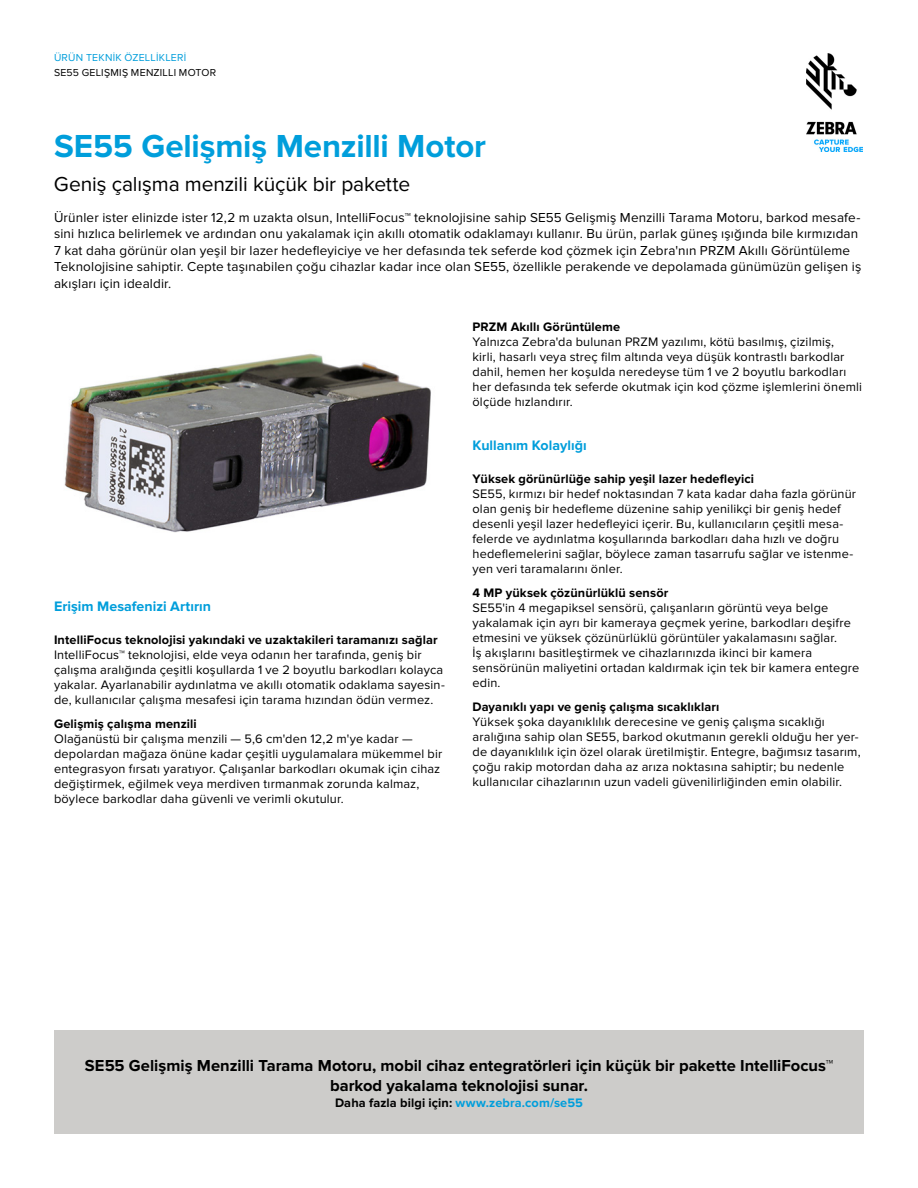
<style>
.page{position:relative;width:918px;height:1188px;background:#fff}
.page>*{position:absolute;margin:0;border:0;box-sizing:border-box;transform-origin:0 0}
.t1{font:700 33px "Proxima Nova";letter-spacing:-.005em;color:#009edb}
.t2{font:21px "Proxima Nova";letter-spacing:-.005em;color:#000}
.t3{font:700 16.5px/20.2px "Proxima Nova";color:#000;text-align:center}
.t4{font:700 14.25px "Proxima Nova";color:#009edb}
.t5{font:13.5px/16.5px "Proxima Nova";letter-spacing:.01em;color:#000}
.t6{font:12.75px/15px "Proxima Nova";letter-spacing:.015em;color:#000}
.t7{font:700 12.75px "Proxima Nova";letter-spacing:.01em;color:#000}
.t8{font:10.5px "Proxima Nova";letter-spacing:.025em;color:#000}
.t9{font:10.5px "Proxima Nova";letter-spacing:.025em;color:#009edb}
.s1{color:#009edb}
</style>
<div class="page">
<img style="left:806px;top:54px;width:56px;height:97px">
<div style="left:54px;top:1031px;width:810px;height:103px;background:#cdccca"></div>
<img style="left:64px;top:353px;width:367px;height:180px">
<p class="t9" style="left:54px;top:52px;width:134px">ÜRÜN TEKNİK ÖZELLİKLERİ</p>
<p class="t8" style="left:54px;top:66px;width:164px">SE55 GELIŞMIŞ MENZILLI MOTOR</p>
<h1 class="t1" style="left:54px;top:127px;width:434px">SE55 Gelişmiş Menzilli Motor</h1>
<h2 class="t2" style="left:54px;top:172px;width:358px">Geniş çalışma menzili küçük bir pakette</h2>
<p class="t5" style="left:54px;top:209px;width:809px">Ürünler ister elinizde ister 12,2 m uzakta olsun, IntelliFocus™ teknolojisine sahip SE55 Gelişmiş Menzilli Tarama Motoru, barkod mesafe&shy;sini hızlıca belirlemek ve ardından onu yakalamak için akıllı otomatik odaklamayı kullanır. Bu ürün, parlak güneş ışığında bile kırmızıdan 7 kat daha görünür olan yeşil bir lazer hedefleyiciye ve her defasında tek seferde kod çözmek için Zebra'nın PRZM Akıllı Görüntüleme Teknolojisine sahiptir. Cepte taşınabilen çoğu cihazlar kadar ince olan SE55, özellikle perakende ve depolamada günümüzün gelişen iş akışları için idealdir.</p>
<p class="t4" style="left:54px;top:598px;width:159px">Erişim Mesafenizi Artırın</p>
<p class="t7" style="left:54px;top:632px;width:385px">IntelliFocus teknolojisi yakındaki ve uzaktakileri taramanızı sağlar</p>
<p class="t6" style="left:54px;top:647px;width:392px">IntelliFocus™ teknolojisi, elde veya odanın her tarafında, geniş bir çalışma aralığında çeşitli koşullarda 1 ve 2 boyutlu barkodları kolayca yakalar. Ayarlanabilir aydınlatma ve akıllı otomatik odaklama sayesin&shy;de, kullanıcılar çalışma mesafesi için tarama hızından ödün vermez.</p>
<p class="t7" style="left:54px;top:716px;width:144px">Gelişmiş çalışma menzili</p>
<p class="t6" style="left:54px;top:731px;width:390px">Olağanüstü bir çalışma menzili — 5,6 cm'den 12,2 m'ye kadar — depolardan mağaza önüne kadar çeşitli uygulamalara mükemmel bir entegrasyon fırsatı yaratıyor. Çalışanlar barkodları okumak için cihaz değiştirmek, eğilmek veya merdiven tırmanmak zorunda kalmaz, böylece barkodlar daha güvenli ve verimli okutulur.</p>
<p class="t7" style="left:472px;top:320px;width:149px">PRZM Akıllı Görüntüleme</p>
<p class="t6" style="left:472px;top:335px;width:391px">Yalnızca Zebra'da bulunan PRZM yazılımı, kötü basılmış, çizilmiş,<br>kirli, hasarlı veya streç film altında veya düşük kontrastlı barkodlar dahil, hemen her koşulda neredeyse tüm 1 ve 2 boyutlu barkodları her defasında tek seferde okutmak için kod çözme işlemlerini önemli ölçüde hızlandırır.</p>
<p class="t4" style="left:472px;top:437px;width:116px">Kullanım Kolaylığı</p>
<p class="t7" style="left:472px;top:471px;width:283px">Yüksek görünürlüğe sahip yeşil lazer hedefleyici</p>
<p class="t6" style="left:472px;top:486px;width:385px">SE55, kırmızı bir hedef noktasından 7 kata kadar daha fazla görünür olan geniş bir hedefleme düzenine sahip yenilikçi bir geniş hedef desenli yeşil lazer hedefleyici içerir. Bu, kullanıcıların çeşitli mesa&shy;felerde ve aydınlatma koşullarında barkodları daha hızlı ve doğru hedeflemelerini sağlar, böylece zaman tasarrufu sağlar ve istenme&shy;yen veri taramalarını önler.</p>
<p class="t7" style="left:472px;top:585px;width:197px">4 MP yüksek çözünürlüklü sensör</p>
<p class="t6" style="left:472px;top:600px;width:388px">SE55'in 4 megapiksel sensörü, çalışanların görüntü veya belge yakalamak için ayrı bir kameraya geçmek yerine, barkodları deşifre etmesini ve yüksek çözünürlüklü görüntüler yakalamasını sağlar.<br>İş akışlarını basitleştirmek ve cihazlarınızda ikinci bir kamera sensörünün maliyetini ortadan kaldırmak için tek bir kamera entegre edin.</p>
<p class="t7" style="left:472px;top:699px;width:248px">Dayanıklı yapı ve geniş çalışma sıcaklıkları</p>
<p class="t6" style="left:472px;top:714px;width:390px">Yüksek şoka dayanıklılık derecesine ve geniş çalışma sıcaklığı aralığına sahip olan SE55, barkod okutmanın gerekli olduğu her yer&shy;de dayanıklılık için özel olarak üretilmiştir. Entegre, bağımsız tasarım, çoğu rakip motordan daha az arıza noktasına sahiptir; bu nedenle kullanıcılar cihazlarının uzun vadeli güvenilirliğinden emin olabilir.</p>
<p class="t3" style="left:85px;top:1056px;width:750px">SE55 Gelişmiş Menzilli Tarama Motoru, mobil cihaz entegratörleri için küçük bir pakette IntelliFocus™ barkod yakalama teknolojisi sunar.</p>
<p class="t7" style="left:335px;top:1095px;width:249px">Daha fazla bilgi için: <span class="s1">www.zebra.com/se55</span></p>
</div>
